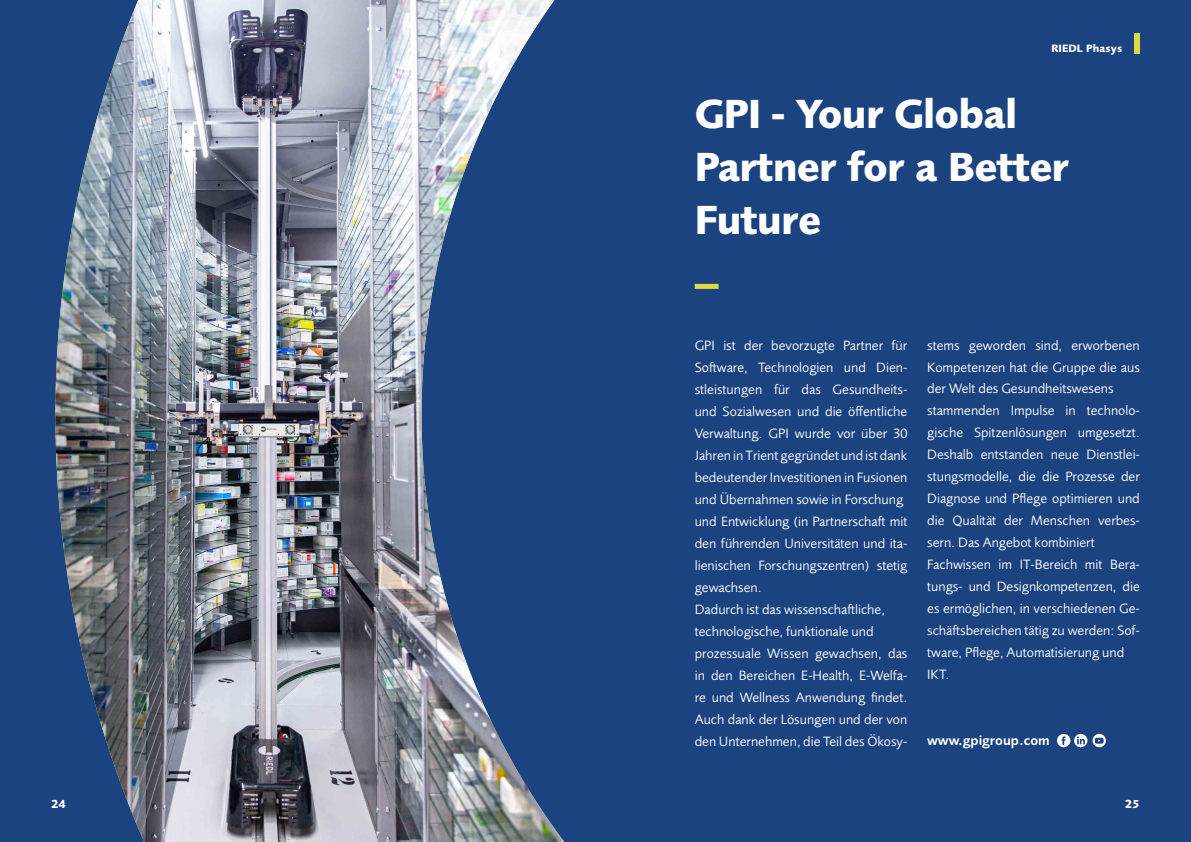
<style>
.page{position:relative;width:1191px;height:842px;background:#1b4380}
.page>*{position:absolute;margin:0;border:0;box-sizing:border-box;transform-origin:0 0}
.t1{font:700 42.2px/52.7px "Foundry Sans OT2";letter-spacing:-.02em;color:#fff}
.t2{font:14px/22px "Foundry Sans OT2";color:#fff}
.t3{font:600 14px "Foundry Sans OT2";color:#fff}
.t4{font:700 12px "Foundry Sans OT2";color:#fff}
.t5{font:700 11px "Foundry Sans OT2";letter-spacing:.01em;color:#fff}
</style>
<div class="page">
<img style="left:31px;top:0;width:531px;height:842px">
<svg style="left:1057px;top:734px;width:49px;height:13px"></svg>
<div style="left:694px;top:284px;width:24px;height:5px;background:#d8dc40"></div>
<p class="t5" style="left:1051px;top:40px;width:72px">RIEDL Phasys</p>
<h1 class="t1" style="left:694px;top:84px;width:376px">GPI - Your Global<br>Partner for a Better<br>Future</h1>
<p class="t2" style="left:694px;top:333px;width:214px">GPI ist der bevorzugte Partner für Software, Technologien und Dien&shy;stleistungen für das Gesundheits&shy;und Sozialwesen und die öffentliche Verwaltung. GPI wurde vor über 30<br>Jahren in Trient gegründet und ist dank bedeutender Investitionen in Fusionen und Übernahmen sowie in Forschung und Entwicklung (in Partnerschaft mit den führenden Universitäten und ita&shy;lienischen Forschungszentren) stetig gewachsen.<br>Dadurch ist das wissenschaftliche, technologische, funktionale und prozessuale Wissen gewachsen, das in den Bereichen E-Health, E-Welfa&shy;re und Wellness Anwendung findet.<br>Auch dank der Lösungen und der von den Unternehmen, die Teil des Ökosy-</p>
<p class="t2" style="left:927px;top:333px;width:214px">stems geworden sind, erworbenen Kompetenzen hat die Gruppe die aus der Welt des Gesundheitswesens stammenden Impulse in technolo&shy;gische Spitzenlösungen umgesetzt.<br>Deshalb entstanden neue Dienstlei&shy;stungsmodelle, die die Prozesse der Diagnose und Pflege optimieren und die Qualität der Menschen verbes&shy;sern. Das Angebot kombiniert Fachwissen im IT-Bereich mit Bera&shy;tungs- und Designkompetenzen, die es ermöglichen, in verschiedenen Ge&shy;schäftsbereichen tätig zu werden: Sof&shy;tware, Pflege, Automatisierung und IKT.</p>
<p class="t3" style="left:927px;top:730px;width:124px">www.gpigroup.com</p>
<p class="t4" style="left:51px;top:794px;width:16px">24</p>
<p class="t4" style="left:1124px;top:794px;width:16px">25</p>
</div>
